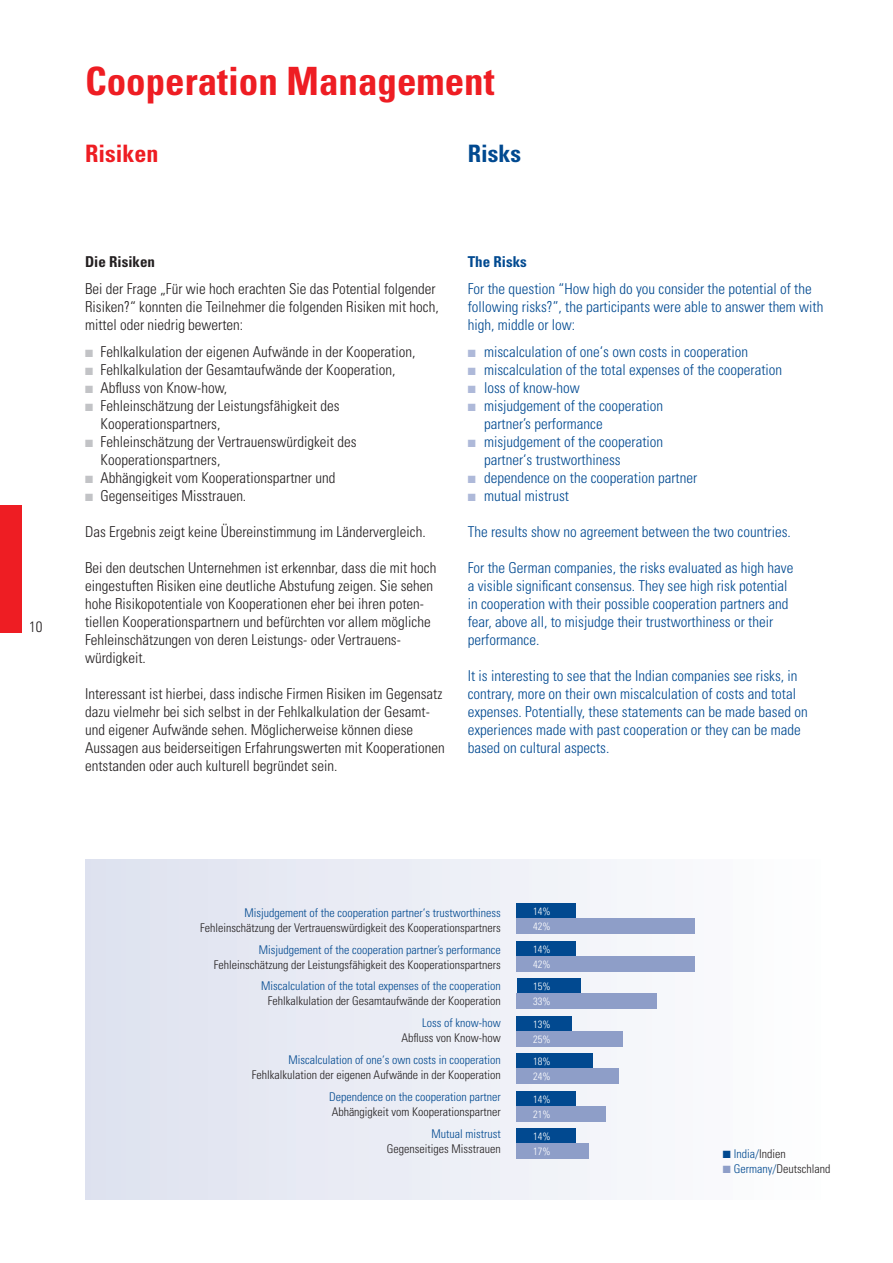
<style>
.page{position:relative;width:893px;height:1263px;background:#fff}
.page>*{position:absolute;margin:0;border:0;box-sizing:border-box;transform-origin:0 0}
.t1{font:700 condensed 39px "Univers";color:#ee1d23}
.t2{font:700 condensed 24px "Univers";color:#ee1d23}
.t3{font:700 condensed 24px "Univers";color:#014990}
.t4{font:300 condensed 15px/18px "Univers";color:#231f20}
.t5{font:300 condensed 15px/18px "Univers";color:#014990}
.t6{font:700 condensed 15px "Univers";color:#231f20}
.t7{font:700 condensed 15px "Univers";color:#014990}
.t8{font:300 condensed 12px "Univers";color:#231f20}
.t9{font:300 condensed 12px "Univers";color:#014990}
.t10{font:300 condensed 10.5px/15px "Univers";color:#fff}
.s1{color:#c2c3c6}
.s2{color:#aeb9d9}
.s3{color:#231f20}
.s4{color:#8e9ec8}
.s5{color:#014990}
</style>
<div class="page">
<div style="left:85px;top:859px;width:744px;height:340px;background:linear-gradient(to right,#dde1ef,#fcfcfd)"></div>
<div style="left:0;top:505px;width:21px;height:128px;background:#ee1d23"></div>
<div style="left:517px;top:1091px;width:59px;height:15px;background:#014990"></div>
<div style="left:517px;top:904px;width:59px;height:15px;background:#014990"></div>
<div style="left:517px;top:919px;width:178px;height:15px;background:#8e9ec8"></div>
<div style="left:517px;top:941px;width:59px;height:15px;background:#014990"></div>
<div style="left:517px;top:956px;width:178px;height:15px;background:#8e9ec8"></div>
<div style="left:517px;top:979px;width:63px;height:15px;background:#014990"></div>
<div style="left:517px;top:994px;width:140px;height:15px;background:#8e9ec8"></div>
<div style="left:517px;top:1016px;width:55px;height:15px;background:#014990"></div>
<div style="left:517px;top:1031px;width:106px;height:15px;background:#8e9ec8"></div>
<div style="left:517px;top:1054px;width:76px;height:15px;background:#014990"></div>
<div style="left:517px;top:1069px;width:102px;height:15px;background:#8e9ec8"></div>
<div style="left:517px;top:1106px;width:89px;height:15px;background:#8e9ec8"></div>
<div style="left:517px;top:1129px;width:59px;height:15px;background:#014990"></div>
<div style="left:517px;top:1144px;width:72px;height:15px;background:#8e9ec8"></div>
<p class="t4" style="left:29px;top:618px;width:15px">10</p>
<h1 class="t1" style="left:85px;top:57px;width:411px">Cooperation Management</h1>
<h2 class="t2" style="left:85px;top:139px;width:75px">Risiken</h2>
<h2 class="t3" style="left:468px;top:139px;width:55px">Risks</h2>
<p class="t6" style="left:85px;top:253px;width:72px">Die Risiken</p>
<p class="t4" style="left:85px;top:280px;width:355px">Bei der Frage „Für wie hoch erachten Sie das Potential folgender<br>Risiken?“ konnten die Teilnehmer die folgenden Risiken mit hoch, mittel oder niedrig bewerten:</p>
<p class="t4" style="left:85px;top:343px;width:332px"><span class="s1">■</span> Fehlkalkulation der eigenen Aufwände in der Kooperation,</p>
<p class="t4" style="left:85px;top:361px;width:312px"><span class="s1">■</span> Fehlkalkulation der Gesamtaufwände der Kooperation,</p>
<p class="t4" style="left:85px;top:379px;width:144px"><span class="s1">■</span> Abfluss von Know-how,</p>
<p class="t4" style="left:101px;top:397px;width:241px;text-indent:-15px"><span class="s1">■</span> Fehleinschätzung der Leistungsfähigkeit des<br>Kooperationspartners,</p>
<p class="t4" style="left:101px;top:433px;width:257px;text-indent:-15px"><span class="s1">■</span> Fehleinschätzung der Vertrauenswürdigkeit des<br>Kooperationspartners,</p>
<p class="t4" style="left:85px;top:469px;width:252px"><span class="s1">■</span> Abhängigkeit vom Kooperationspartner und</p>
<p class="t4" style="left:85px;top:487px;width:163px"><span class="s1">■</span> Gegenseitiges Misstrauen.</p>
<p class="t4" style="left:85px;top:523px;width:342px">Das Ergebnis zeigt keine Übereinstimmung im Ländervergleich.</p>
<p class="t4" style="left:85px;top:559px;width:353px">Bei den deutschen Unternehmen ist erkennbar, dass die mit hoch eingestuften Risiken eine deutliche Abstufung zeigen. Sie sehen hohe Risikopotentiale von Kooperationen eher bei ihren poten&shy;tiellen Kooperationspartnern und befürchten vor allem mögliche Fehleinschätzungen von deren Leistungs- oder Vertrauens&shy;würdigkeit.</p>
<p class="t4" style="left:85px;top:685px;width:361px">Interessant ist hierbei, dass indische Firmen Risiken im Gegensatz dazu vielmehr bei sich selbst in der Fehlkalkulation der Gesamt&shy;und eigener Aufwände sehen. Möglicherweise können diese Aussagen aus beiderseitigen Erfahrungswerten mit Kooperationen entstanden oder auch kulturell begründet sein.</p>
<p class="t7" style="left:468px;top:253px;width:61px">The Risks</p>
<p class="t5" style="left:468px;top:280px;width:357px">For the question “How high do you consider the potential of the following risks?”, the participants were able to answer them with high, middle or low:</p>
<p class="t5" style="left:468px;top:343px;width:282px"><span class="s2">■</span> miscalculation of one‘s own costs in cooperation</p>
<p class="t5" style="left:468px;top:361px;width:316px"><span class="s2">■</span> miscalculation of the total expenses of the cooperation</p>
<p class="t5" style="left:468px;top:379px;width:114px"><span class="s2">■</span> loss of know-how</p>
<p class="t5" style="left:484px;top:397px;width:181px;text-indent:-16px"><span class="s2">■</span> misjudgement of the cooperation partner’s performance</p>
<p class="t5" style="left:484px;top:433px;width:181px;text-indent:-16px"><span class="s2">■</span> misjudgement of the cooperation partner‘s trustworthiness</p>
<p class="t5" style="left:468px;top:469px;width:231px"><span class="s2">■</span> dependence on the cooperation partner</p>
<p class="t5" style="left:468px;top:487px;width:103px"><span class="s2">■</span> mutual mistrust</p>
<p class="t5" style="left:468px;top:523px;width:325px">The results show no agreement between the two countries.</p>
<p class="t5" style="left:468px;top:559px;width:327px">For the German companies, the risks evaluated as high have a visible significant consensus. They see high risk potential in cooperation with their possible cooperation partners and fear, above all, to misjudge their trustworthiness or their performance.</p>
<p class="t5" style="left:468px;top:667px;width:341px">It is interesting to see that the Indian companies see risks, in contrary, more on their own miscalculation of costs and total expenses. Potentially, these statements can be made based on experiences made with past cooperation or they can be made based on cultural aspects.</p>
<p class="t9" style="left:244px;top:905px;width:258px">Misjudgement of the cooperation partner‘s trustworthiness</p>
<p class="t8" style="left:200px;top:920px;width:302px">Fehleinschätzung der Vertrauenswürdigkeit des Kooperationspartners</p>
<p class="t9" style="left:259px;top:942px;width:244px">Misjudgement of the cooperation partner’s performance</p>
<p class="t8" style="left:214px;top:957px;width:289px">Fehleinschätzung der Leistungsfähigkeit des Kooperationspartners</p>
<p class="t9" style="left:261px;top:979px;width:241px">Miscalculation of the total expenses of the cooperation</p>
<p class="t8" style="left:268px;top:994px;width:235px">Fehlkalkulation der Gesamtaufwände der Kooperation</p>
<p class="t9" style="left:422px;top:1016px;width:80px">Loss of know-how</p>
<p class="t8" style="left:402px;top:1031px;width:101px">Abfluss von Know-how</p>
<p class="t9" style="left:288px;top:1053px;width:214px">Miscalculation of one‘s own costs in cooperation</p>
<p class="t8" style="left:252px;top:1068px;width:251px">Fehlkalkulation der eigenen Aufwände in der Kooperation</p>
<p class="t9" style="left:329px;top:1090px;width:173px">Dependence on the cooperation partner</p>
<p class="t8" style="left:332px;top:1105px;width:171px">Abhängigkeit vom Kooperationspartner</p>
<p class="t9" style="left:432px;top:1127px;width:71px">Mutual mistrust</p>
<p class="t8" style="left:387px;top:1142px;width:115px">Gegenseitiges Misstrauen</p>
<p class="t10" style="left:533px;top:904px;width:19px">14%<br>42%</p>
<p class="t10" style="left:533px;top:941px;width:19px">14%<br>42%</p>
<p class="t10" style="left:533px;top:979px;width:19px">15%<br>33%</p>
<p class="t10" style="left:533px;top:1016px;width:19px">13%<br>25%</p>
<p class="t10" style="left:533px;top:1054px;width:19px">18%<br>24%</p>
<p class="t10" style="left:533px;top:1091px;width:19px">14%<br>21%</p>
<p class="t10" style="left:533px;top:1129px;width:19px">14%<br>17%</p>
<p class="t9" style="left:723px;top:1146px;width:64px">■ India/<span class="s3">Indien</span></p>
<p class="t8" style="left:723px;top:1161px;width:109px"><span class="s4">■</span> <span class="s5">Germany/</span>Deutschland</p>
</div>
